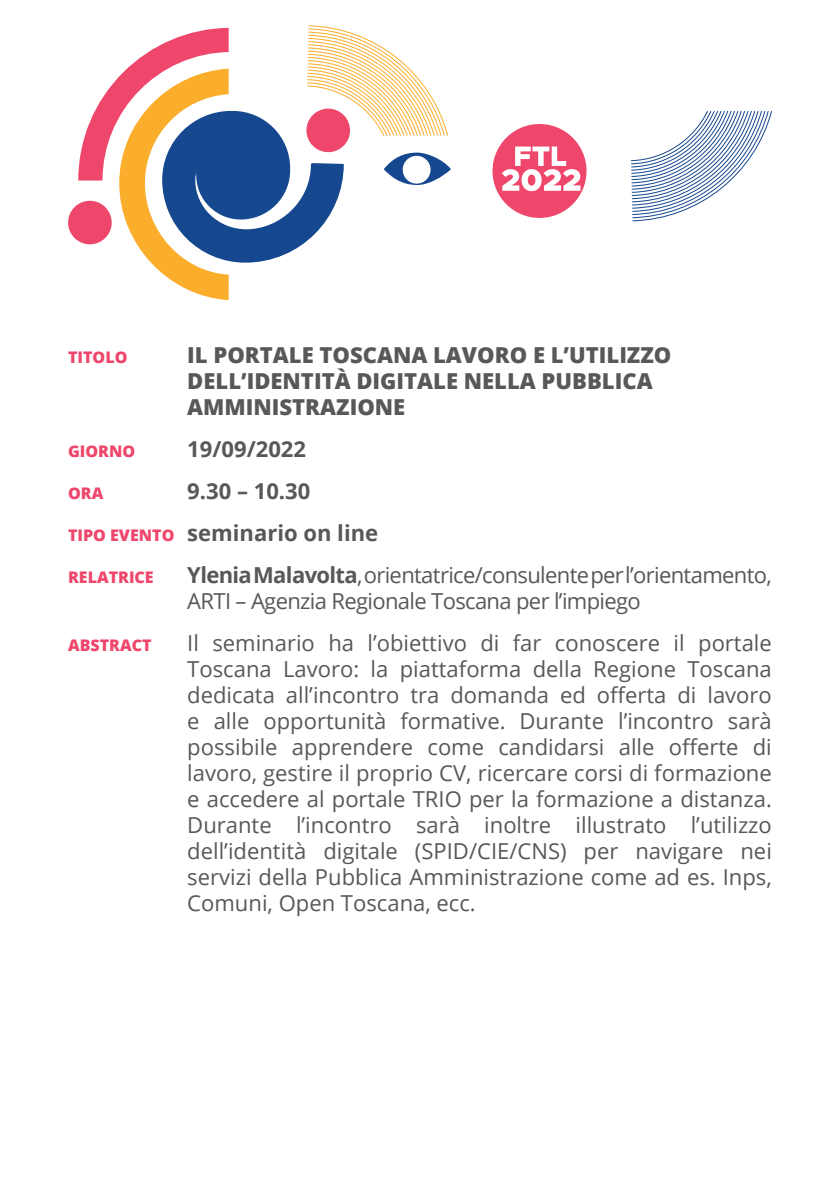
<style>
.page{position:relative;width:840px;height:1191px;background:#fff}
.page>*{position:absolute;margin:0;border:0;box-sizing:border-box;transform-origin:0 0}
.t1{font:22px/26px "Open Sans";letter-spacing:-.03em;color:#57585a;text-align:justify}
.t2{font:800 22px "Open Sans";color:#57585a}
.t3{font:700 22px "Open Sans";color:#57585a}
.t4{font:800 16px "Open Sans";color:#ef466c}
.s1{font-weight:800;font-size:16px;color:#ef466c}
.s2{font-weight:700}
</style>
<div class="page">
<div style="left:492px;top:124px;width:94px;height:94px;background:#ef466c;border-radius:50%"></div>
<svg style="left:502px;top:146px;width:78px;height:45px"></svg>
<svg style="left:631px;top:110px;width:140px;height:111px"></svg>
<svg style="left:68px;top:25px;width:380px;height:275px"></svg>
<svg style="left:383px;top:153px;width:67px;height:32px"></svg>
<div style="left:402px;top:156px;width:28px;height:28px;background:#fff;border-radius:50%"></div>
<p class="t4" style="left:68px;top:345px;width:61px">TITOLO</p>
<p class="t2" style="left:187px;top:338px;width:485px">IL PORTALE TOSCANA LAVORO E L’UTILIZZO</p>
<p class="t2" style="left:187px;top:364px;width:466px">DELL’IDENTITÀ DIGITALE NELLA PUBBLICA</p>
<p class="t2" style="left:187px;top:390px;width:219px">AMMINISTRAZIONE</p>
<p class="t4" style="left:68px;top:439px;width:69px">GIORNO</p>
<p class="t3" style="left:187px;top:433px;width:120px">19/09/2022</p>
<p class="t4" style="left:68px;top:481px;width:37px">ORA</p>
<p class="t3" style="left:187px;top:475px;width:124px">9.30 – 10.30</p>
<p class="t3" style="left:68px;top:517px;width:311px"><span class="s1">TIPO EVENTO</span> seminario on line</p>
<p class="t4" style="left:68px;top:565px;width:87px">RELATRICE</p>
<p class="t1" style="left:187px;top:561px;width:585px"><span class="s2">Ylenia Malavolta</span>, orientatrice/consulente per l’orientamento,</p>
<p class="t1" style="left:187px;top:587px;width:455px">ARTI – Agenzia Regionale Toscana per l’impiego</p>
<p class="t4" style="left:68px;top:633px;width:85px">ABSTRACT</p>
<p class="t1" style="left:187px;top:629px;width:585px">Il seminario ha l’obiettivo di far conoscere il portale Toscana Lavoro: la piattaforma della Regione Toscana dedicata all’incontro tra domanda ed offerta di lavoro e alle opportunità formative. Durante l’incontro sarà possibile apprendere come candidarsi alle offerte di lavoro, gestire il proprio CV, ricercare corsi di formazione e accedere al portale TRIO per la formazione a distanza.<br>Durante l’incontro sarà inoltre illustrato l’utilizzo dell’identità digitale (SPID/CIE/CNS) per navigare nei servizi della Pubblica Amministrazione come ad es. Inps, Comuni, Open Toscana, ecc.</p>
</div>
